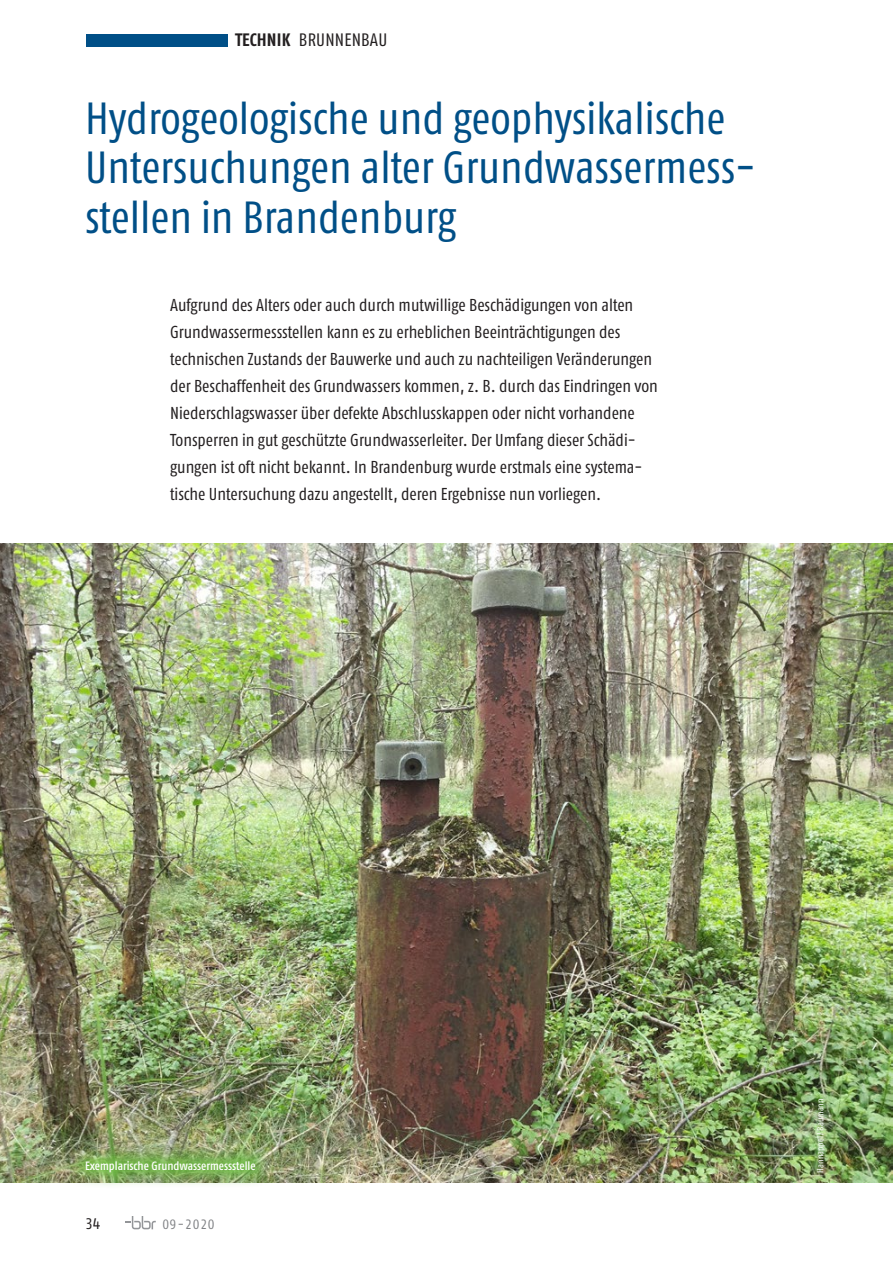
<style>
.page{position:relative;width:893px;height:1263px;background:#fff}
.page>*{position:absolute;margin:0;border:0;box-sizing:border-box;transform-origin:0 0}
.t1{font:condensed 45px/49.5px "Fago OT";letter-spacing:-.005em;color:#004f87}
.t2{font:condensed 18px "Fago OT";letter-spacing:.01em;color:#231f20}
.t3{font:condensed 17.25px/27px "Fago OT";letter-spacing:-.005em;color:#231f20}
.t4{font:condensed 15.3px "Fago OT";color:#231f20}
.t5{font:condensed 13.5px "Fago OT";letter-spacing:.05em;color:#808285}
.t6{font:500 condensed 12px "Fago OT";letter-spacing:-.005em;color:#fff}
.t7{font:condensed 9px "Fago OT";color:#fff}
.s1{font-weight:700}
</style>
<div class="page">
<div style="left:86px;top:34px;width:141px;height:12px;background:#004f87"></div>
<svg style="left:125px;top:1216px;width:31px;height:13px"></svg>
<img style="left:0;top:544px;width:893px;height:638px">
<svg style="left:68px;top:1143px;width:205px;height:42px"></svg>
<p class="t2" style="left:235px;top:29px;width:154px"><span class="s1">TECHNIK</span> BRUNNENBAU</p>
<h1 class="t1" style="left:85px;top:93px;width:672px">Hydrogeologische und geophysikalische<br>Untersuchungen alter Grundwassermess&shy;stellen in Brandenburg</h1>
<p class="t3" style="left:170px;top:291px;width:489px">Aufgrund des Alters oder auch durch mutwillige Beschädigungen von alten Grundwassermessstellen kann es zu erheblichen Beeinträchtigungen des technischen Zustands der Bauwerke und auch zu nachteiligen Veränderungen der Beschaffenheit des Grundwassers kommen, z. B. durch das Eindringen von Niederschlagswasser über defekte Abschlusskappen oder nicht vorhandene Tonsperren in gut geschützte Grundwasserleiter. Der Umfang dieser Schädi&shy;gungen ist oft nicht bekannt. In Brandenburg wurde erstmals eine systema&shy;tische Untersuchung dazu angestellt, deren Ergebnisse nun vorliegen.</p>
<p class="t6" style="left:85px;top:1158px;width:172px">Exemplarische Grundwassermessstelle</p>
<p class="t4" style="left:85px;top:1215px;width:17px">34</p>
<p class="t5" style="left:162px;top:1216px;width:53px">09-2020</p>
<p class="t7" style="left:815px;top:1172px;width:76px;rotate:-90deg">Hannappel / Baumann</p>
</div>
